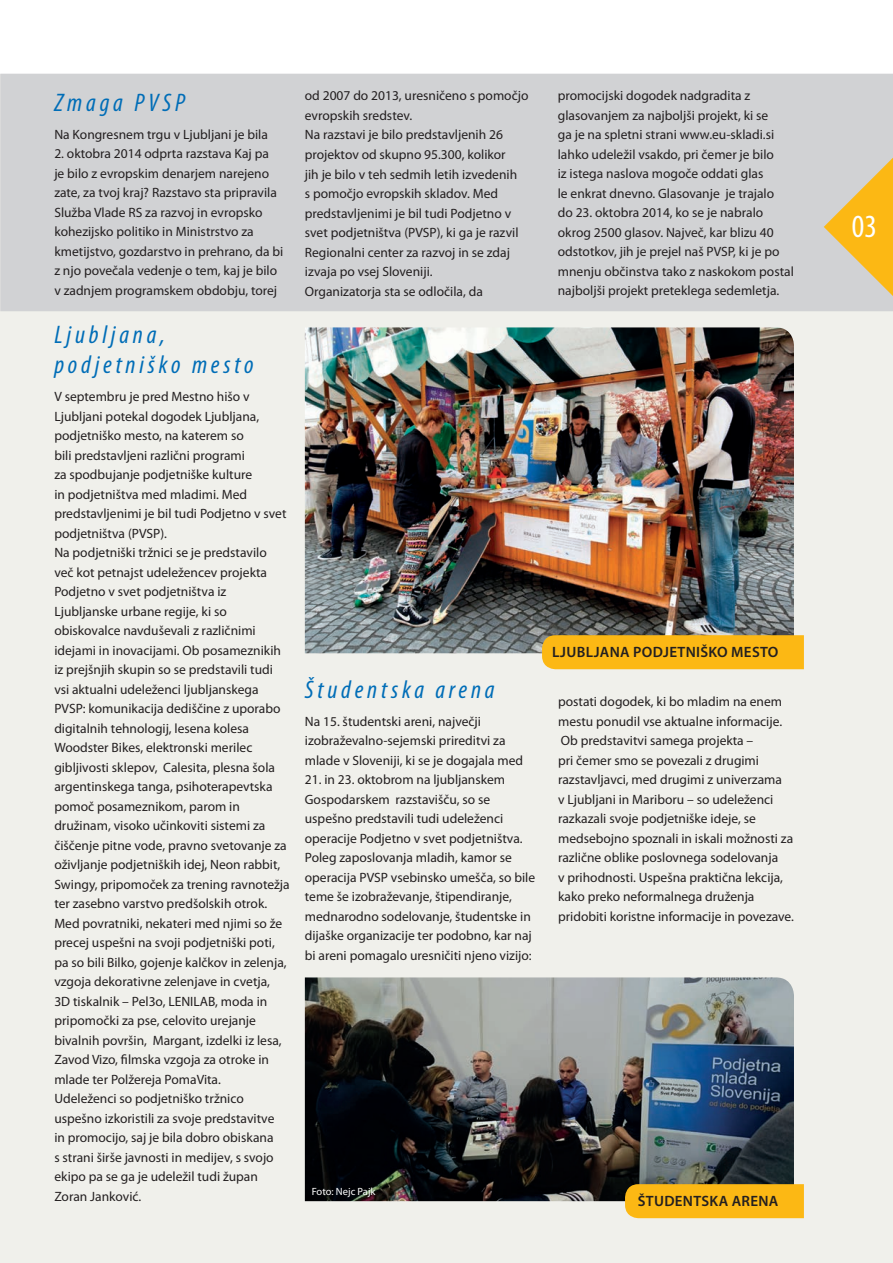
<style>
.page{position:relative;width:893px;height:1263px;background:#fff}
.page>*{position:absolute;margin:0;border:0;box-sizing:border-box;transform-origin:0 0}
.t1{font:condensed 32.4px "Myriad Pro";color:#fff}
.t2{font:italic condensed 25.5px/30.6px "Myriad Pro";letter-spacing:.15em;color:#006db7}
.t3{font:600 15px "Myriad Pro";letter-spacing:.02em;color:#231f20}
.t4{font:13.5px/19.5px "Myriad Pro";color:#231f20}
.t5{font:10.5px "Myriad Pro";color:#fff}
</style>
<div class="page">
<div style="left:0;top:74px;width:892px;height:1188px;background:#f0f0eb"></div>
<img style="left:305px;top:327px;width:488px;height:326px">
<img style="left:305px;top:977px;width:488px;height:224px">
<div style="left:542px;top:635px;width:261px;height:34px;background:#fcb814"></div>
<div style="left:624px;top:1184px;width:179px;height:34px;background:#fcb814"></div>
<div style="left:0;top:74px;width:892px;height:237px;background:#d1d2d4"></div>
<svg style="left:823px;top:115px;width:69px;height:196px;background:#dfc993"></svg>
<p class="t2" style="left:54px;top:88px;width:132px">Zmaga PVSP</p>
<p class="t4" style="left:54px;top:125px;width:215px">Na Kongresnem trgu v Ljubljani je bila</p>
<p class="t4" style="left:54px;top:144px;width:230px">2. oktobra 2014 odprta razstava Kaj pa<br>je bilo z evropskim denarjem narejeno zate, za tvoj kraj? Razstavo sta pripravila Služba Vlade RS za razvoj in evropsko kohezijsko politiko in Ministrstvo za kmetijstvo, gozdarstvo in prehrano, da bi z njo povečala vedenje o tem, kaj je bilo v zadnjem programskem obdobju, torej</p>
<p class="t2" style="left:54px;top:319px;width:201px">Ljubljana, podjetniško mesto</p>
<p class="t4" style="left:54px;top:387px;width:233px">V septembru je pred Mestno hišo v Ljubljani potekal dogodek Ljubljana, podjetniško mesto, na katerem so<br>bili predstavljeni različni programi<br>za spodbujanje podjetniške kulture<br>in podjetništva med mladimi. Med predstavljenimi je bil tudi Podjetno v svet podjetništva (PVSP).</p>
<p class="t4" style="left:54px;top:543px;width:237px">Na podjetniški tržnici se je predstavilo<br>več kot petnajst udeležencev projekta Podjetno v svet podjetništva iz Ljubljanske urbane regije, ki so obiskovalce navduševali z različnimi idejami in inovacijami. Ob posameznikih iz prejšnjih skupin so se predstavili tudi vsi aktualni udeleženci ljubljanskega PVSP: komunikacija dediščine z uporabo digitalnih tehnologij, lesena kolesa Woodster Bikes, elektronski merilec gibljivosti sklepov, Calesita, plesna šola argentinskega tanga, psihoterapevtska pomoč posameznikom, parom in družinam, visoko učinkoviti sistemi za čiščenje pitne vode, pravno svetovanje za oživljanje podjetniških idej, Neon rabbit, Swingy, pripomoček za trening ravnotežja ter zasebno varstvo predšolskih otrok.<br>Med povratniki, nekateri med njimi so že precej uspešni na svoji podjetniški poti, pa so bili Bilko, gojenje kalčkov in zelenja, vzgoja dekorativne zelenjave in cvetja,<br>3D tiskalnik – Pel3o, LENILAB, moda in pripomočki za pse, celovito urejanje bivalnih površin, Margant, izdelki iz lesa, Zavod Vizo, filmska vzgoja za otroke in mlade ter Polžereja PomaVita.</p>
<p class="t4" style="left:54px;top:1089px;width:221px">Udeleženci so podjetniško tržnico uspešno izkoristili za svoje predstavitve in promocijo, saj je bila dobro obiskana s strani širše javnosti in medijev, s svojo ekipo pa se ga je udeležil tudi župan Zoran Janković.</p>
<p class="t4" style="left:305px;top:86px;width:225px">od 2007 do 2013, uresničeno s pomočjo evropskih sredstev.</p>
<p class="t4" style="left:305px;top:125px;width:215px">Na razstavi je bilo predstavljenih 26 projektov od skupno 95.300, kolikor jih je bilo v teh sedmih letih izvedenih s pomočjo evropskih skladov. Med predstavljenimi je bil tudi Podjetno v svet podjetništva (PVSP), ki ga je razvil Regionalni center za razvoj in se zdaj izvaja po vsej Sloveniji.</p>
<p class="t4" style="left:305px;top:281px;width:179px">Organizatorja sta se odločila, da</p>
<p class="t2" style="left:305px;top:674px;width:191px">Študentska arena</p>
<p class="t4" style="left:305px;top:711px;width:220px">Na 15. študentski areni, največji izobraževalno-sejemski prireditvi za mlade v Sloveniji, ki se je dogajala med</p>
<p class="t4" style="left:305px;top:770px;width:232px">21. in 23. oktobrom na ljubljanskem Gospodarskem razstavišču, so se uspešno predstavili tudi udeleženci operacije Podjetno v svet podjetništva.<br>Poleg zaposlovanja mladih, kamor se operacija PVSP vsebinsko umešča, so bile teme še izobraževanje, štipendiranje, mednarodno sodelovanje, študentske in dijaške organizacije ter podobno, kar naj bi areni pomagalo uresničiti njeno vizijo:</p>
<p class="t5" style="left:312px;top:1186px;width:65px">Foto: Nejc Pajk</p>
<p class="t4" style="left:557px;top:86px;width:237px">promocijski dogodek nadgradita z glasovanjem za najboljši projekt, ki se<br>ga je na spletni strani www.eu-skladi.si lahko udeležil vsakdo, pri čemer je bilo<br>iz istega naslova mogoče oddati glas<br>le enkrat dnevno. Glasovanje je trajalo<br>do 23. oktobra 2014, ko se je nabralo okrog 2500 glasov. Največ, kar blizu 40 odstotkov, jih je prejel naš PVSP, ki je po mnenju občinstva tako z naskokom postal najboljši projekt preteklega sedemletja.</p>
<p class="t3" style="left:552px;top:644px;width:227px">LJUBLJANA PODJETNIŠKO MESTO</p>
<p class="t4" style="left:558px;top:692px;width:225px">postati dogodek, ki bo mladim na enem mestu ponudil vse aktualne informacije.</p>
<p class="t4" style="left:558px;top:731px;width:237px">Ob predstavitvi samega projekta –<br>pri čemer smo se povezali z drugimi razstavljavci, med drugimi z univerzama<br>v Ljubljani in Mariboru – so udeleženci razkazali svoje podjetniške ideje, se medsebojno spoznali in iskali možnosti za različne oblike poslovnega sodelovanja<br>v prihodnosti. Uspešna praktična lekcija, kako preko neformalnega druženja pridobiti koristne informacije in povezave.</p>
<p class="t3" style="left:637px;top:1192px;width:142px">ŠTUDENTSKA ARENA</p>
<p class="t1" style="left:851px;top:208px;width:26px">03</p>
</div>
